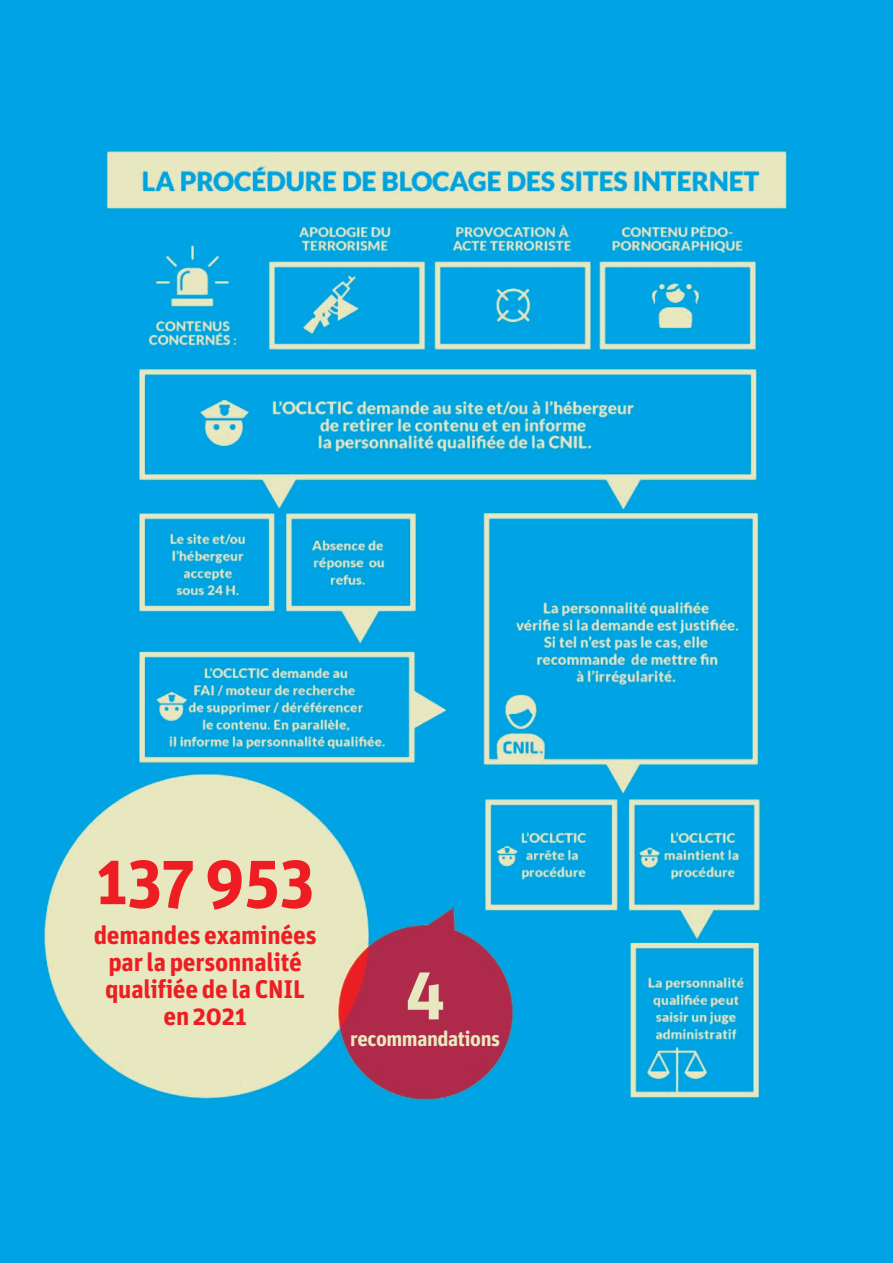
<style>
.page{position:relative;width:893px;height:1263px;background:#fff}
.page>*{position:absolute;margin:0;border:0;box-sizing:border-box;transform-origin:0 0}
.t1{font:700 67.5px "Unit";letter-spacing:-.01em;color:#ee1d23}
.t2{font:700 67.5px "Unit";color:#e8e8c0}
.t3{font:700 25.5px/27px "Unit";letter-spacing:-.01em;color:#ee1d23;text-align:center}
.t4{font:700 21px "Unit";letter-spacing:-.02em;color:#e8e9bf}
</style>
<div class="page">
<img style="left:0;top:0;width:893px;height:1263px">
<h1 class="t1" style="left:96px;top:839px;width:220px">137 953</h1>
<p class="t3" style="left:94px;top:921px;width:224px">demandes examinées par la personnalité qualifiée de la CNIL en 2021</p>
<h1 class="t2" style="left:405px;top:950px;width:42px">4</h1>
<p class="t4" style="left:350px;top:1025px;width:152px">recommandations</p>
</div>
